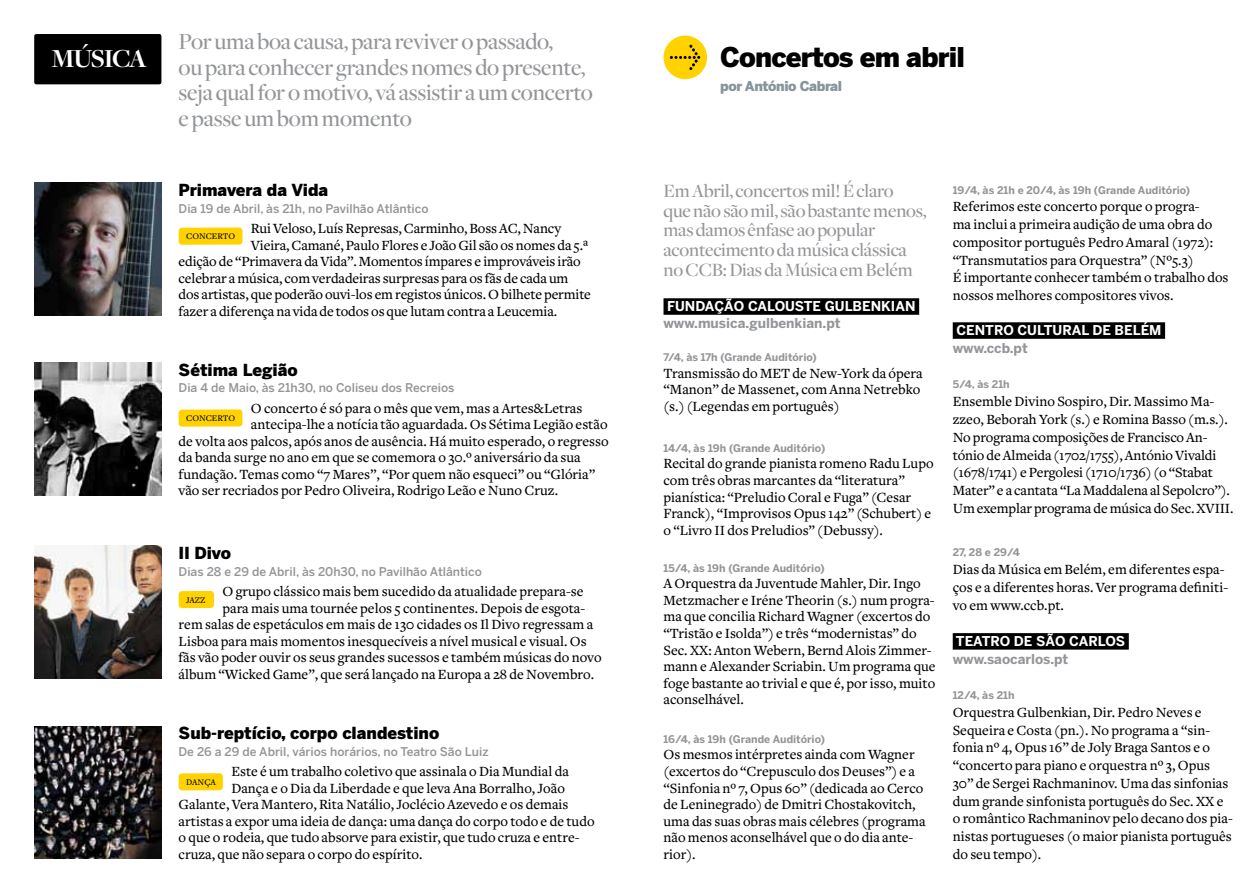
<style>
.page{position:relative;width:1259px;height:893px;background:#fff}
.page>*{position:absolute;margin:0;border:0;box-sizing:border-box;transform-origin:0 0}
.t1{font:900 27px "Benton Sans";letter-spacing:-.03em;color:#000}
.t2{font:700 27px "Freight Disp";letter-spacing:-.05em;color:#fff}
.t3{font:500 24px/25.5px "Freight Disp";letter-spacing:-.01em;color:#939598}
.t4{font:500 19.5px/19.6px "Freight Disp";letter-spacing:-.01em;color:#939598}
.t5{font:900 16.5px "Benton Sans";color:#000}
.t6{font:500 14.7px/17.7px "Freight Text";color:#000}
.t7{font:700 13.5px "Benton Sans";color:#fff}
.t8{font:700 13.5px "Benton Sans";color:#939598}
.t9{font:900 13.5px "Benton Sans";letter-spacing:-.03em;color:#86959b}
.t10{font:500 12px "Benton Sans";color:#939598}
.t11{font:700 10.5px "Benton Sans";color:#939598}
.t12{font:500 9px "Freight Text";color:#000}
</style>
<div class="page">
<div style="left:34px;top:34px;width:127px;height:50px;background:#000;border-radius:2px"></div>
<img style="left:34px;top:183px;width:128px;height:133px">
<img style="left:34px;top:363px;width:128px;height:132px">
<img style="left:34px;top:546px;width:128px;height:133px">
<img style="left:34px;top:726px;width:127px;height:133px">
<div style="left:663px;top:36px;width:44px;height:43px;background:#ffd200;border-radius:50%"></div>
<svg style="left:670px;top:45px;width:30px;height:25px"></svg>
<div style="left:663px;top:298px;width:256px;height:17px;background:#000"></div>
<div style="left:952px;top:322px;width:213px;height:17px;background:#000"></div>
<div style="left:952px;top:633px;width:176px;height:17px;background:#000"></div>
<div style="left:179px;top:228px;width:63px;height:17px;background:#ffd200;border-radius:3px"></div>
<div style="left:179px;top:409px;width:63px;height:18px;background:#ffd200;border-radius:3px"></div>
<div style="left:179px;top:591px;width:35px;height:17px;background:#ffd200;border-radius:3px"></div>
<div style="left:179px;top:773px;width:44px;height:17px;background:#ffd200;border-radius:3px"></div>
<h1 class="t2" style="left:52px;top:44px;width:97px">MÚSICA</h1>
<h2 class="t3" style="left:179px;top:29px;width:416px">Por uma boa causa, para reviver o passado,<br>ou para conhecer grandes nomes do presente, seja qual for o motivo, vá assistir a um concerto e passe um bom momento</h2>
<p class="t5" style="left:179px;top:180px;width:151px">Primavera da Vida</p>
<p class="t10" style="left:179px;top:201px;width:251px">Dia 19 de Abril, às 21h, no Pavilhão Atlântico</p>
<p class="t6" style="left:251px;top:220px;width:312px">Rui Veloso, Luís Represas, Carminho, Boss AC, Nancy</p>
<p class="t6" style="left:251px;top:237px;width:339px">Vieira, Camané, Paulo Flores e João Gil são os nomes da 5.ª</p>
<p class="t6" style="left:179px;top:253px;width:403px">edição de “Primavera da Vida”. Momentos ímpares e improváveis irão</p>
<p class="t6" style="left:179px;top:270px;width:391px">celebrar a música, com verdadeiras surpresas para os fãs de cada um</p>
<p class="t6" style="left:179px;top:286px;width:414px">dos artistas, que poderão ouvi-los em registos únicos. O bilhete permite</p>
<p class="t6" style="left:179px;top:303px;width:380px">fazer a diferença na vida de todos os que lutam contra a Leucemia.</p>
<p class="t12" style="left:186px;top:231px;width:7px">concerto</p>
<p class="t5" style="left:179px;top:360px;width:121px">Sétima Legião</p>
<p class="t10" style="left:179px;top:381px;width:277px">Dia 4 de Maio, às 21h30, no Coliseu dos Recreios</p>
<p class="t6" style="left:251px;top:400px;width:333px">O concerto é só para o mês que vem, mas a Artes&amp;Letras</p>
<p class="t6" style="left:251px;top:416px;width:358px">antecipa-lhe a notícia tão aguardada. Os Sétima Legião estão</p>
<p class="t6" style="left:179px;top:433px;width:431px">de volta aos palcos, após anos de ausência. Há muito esperado, o regresso</p>
<p class="t6" style="left:179px;top:449px;width:404px">da banda surge no ano em que se comemora o 30.º aniversário da sua</p>
<p class="t6" style="left:179px;top:466px;width:418px">fundação. Temas como “7 Mares”, “Por quem não esqueci” ou “Glória”</p>
<p class="t6" style="left:179px;top:482px;width:381px">vão ser recriados por Pedro Oliveira, Rodrigo Leão e Nuno Cruz.</p>
<p class="t12" style="left:186px;top:413px;width:7px">concerto</p>
<p class="t5" style="left:179px;top:543px;width:54px">Il Divo</p>
<p class="t10" style="left:179px;top:564px;width:305px">Dias 28 e 29 de Abril, às 20h30, no Pavilhão Atlântico</p>
<p class="t6" style="left:222px;top:583px;width:362px">O grupo clássico mais bem sucedido da atualidade prepara-se</p>
<p class="t6" style="left:222px;top:600px;width:364px">para mais uma tournée pelos 5 continentes. Depois de esgota-</p>
<p class="t6" style="left:179px;top:616px;width:416px">rem salas de espetáculos em mais de 130 cidades os Il Divo regressam a</p>
<p class="t6" style="left:179px;top:633px;width:409px">Lisboa para mais momentos inesquecíveis a nível musical e visual. Os</p>
<p class="t6" style="left:179px;top:649px;width:424px">fãs vão poder ouvir os seus grandes sucessos e também músicas do novo</p>
<p class="t6" style="left:179px;top:666px;width:417px">álbum “Wicked Game”, que será lançado na Europa a 28 de Novembro.</p>
<p class="t12" style="left:186px;top:595px;width:6px">jazz</p>
<p class="t5" style="left:179px;top:723px;width:262px">Sub-reptício, corpo clandestino</p>
<p class="t10" style="left:179px;top:744px;width:311px">De 26 a 29 de Abril, vários horários, no Teatro São Luiz</p>
<p class="t6" style="left:231px;top:763px;width:339px">Este é um trabalho coletivo que assinala o Dia Mundial da</p>
<p class="t6" style="left:231px;top:780px;width:335px">Dança e o Dia da Liberdade e que leva Ana Borralho, João</p>
<p class="t6" style="left:179px;top:796px;width:391px">Galante, Vera Mantero, Rita Natálio, Joclécio Azevedo e os demais</p>
<p class="t6" style="left:179px;top:813px;width:417px">artistas a expor uma ideia de dança: uma dança do corpo todo e de tudo</p>
<p class="t6" style="left:179px;top:829px;width:402px">o que o rodeia, que tudo absorve para existir, que tudo cruza e entre-</p>
<p class="t6" style="left:179px;top:846px;width:245px">cruza, que não separa o corpo do espírito.</p>
<p class="t12" style="left:186px;top:777px;width:7px">dan</p>
<p class="t12" style="left:204px;top:777px;width:12px">ça</p>
<h1 class="t1" style="left:720px;top:41px;width:246px">Concertos em abril</h1>
<p class="t9" style="left:720px;top:78px;width:123px">por António Cabral</p>
<h3 class="t4" style="left:663px;top:182px;width:265px">Em Abril, concertos mil! É claro<br>que não são mil, são bastante menos, mas damos ênfase ao popular acontecimento da música clássica no CCB: Dias da Música em Belém</h3>
<p class="t7" style="left:667px;top:298px;width:250px">FUNDAÇÃO CALOUSTE GULBENKIAN</p>
<p class="t8" style="left:663px;top:315px;width:179px">www.musica.gulbenkian.pt</p>
<p class="t11" style="left:663px;top:351px;width:155px">7/4, às 17h (Grande Auditório)</p>
<p class="t6" style="left:663px;top:365px;width:261px;line-height:16.6px">Transmissão do MET de New-York da ópera “Manon” de Massenet, com Anna Netrebko (s.) (Legendas em português)</p>
<p class="t11" style="left:663px;top:442px;width:163px">14/4, às 19h (Grande Auditório)</p>
<p class="t6" style="left:663px;top:456px;width:271px;line-height:16.6px">Recital do grande pianista romeno Radu Lupo com três obras marcantes da “literatura” pianística: “Preludio Coral e Fuga” (Cesar Franck), “Improvisos Opus 142” (Schubert) e o “Livro II dos Preludios” (Debussy).</p>
<p class="t11" style="left:663px;top:561px;width:163px">15/4, às 19h (Grande Auditório)</p>
<p class="t6" style="left:663px;top:575px;width:274px;line-height:16.6px">A Orquestra da Juventude Mahler, Dir. Ingo Metzmacher e Iréne Theorin (s.) num progra&shy;ma que concilia Richard Wagner (excertos do “Tristão e Isolda”) e três “modernistas” do Sec. XX: Anton Webern, Bernd Alois Zimmer&shy;mann e Alexander Scriabin. Um programa que foge bastante ao trivial e que é, por isso, muito aconselhável.</p>
<p class="t11" style="left:663px;top:733px;width:163px">16/4, às 19h (Grande Auditório)</p>
<p class="t6" style="left:663px;top:747px;width:264px;line-height:16.6px">Os mesmos intérpretes ainda com Wagner (excertos do “Crepusculo dos Deuses”) e a “Sinfonia nº 7, Opus 60” (dedicada ao Cerco de Leninegrado) de Dmitri Chostakovitch, uma das suas obras mais célebres (programa não menos aconselhável que o do dia ante&shy;rior).</p>
<p class="t11" style="left:952px;top:184px;width:239px">19/4, às 21h e 20/4, às 19h (Grande Auditório)</p>
<p class="t6" style="left:952px;top:198px;width:277px">Referimos este concerto porque o progra-<br>ma inclui a primeira audição de uma obra do compositor português Pedro Amaral (1972): “Transmutatios para Orquestra” (Nº5.3)<br>É importante conhecer também o trabalho dos nossos melhores compositores vivos.</p>
<p class="t7" style="left:956px;top:322px;width:207px">CENTRO CULTURAL DE BELÉM</p>
<p class="t8" style="left:952px;top:340px;width:77px">www.ccb.pt</p>
<p class="t11" style="left:952px;top:378px;width:58px">5/4, às 21h</p>
<p class="t6" style="left:952px;top:393px;width:282px">Ensemble Divino Sospiro, Dir. Massimo Ma&shy;zzeo, Beborah York (s.) e Romina Basso (m.s.).<br>No programa composições de Francisco An&shy;tónio de Almeida (1702/1755), António Vivaldi (1678/1741) e Pergolesi (1710/1736) (o “Stabat Mater” e a cantata “La Maddalena al Sepolcro”).<br>Um exemplar programa de música do Sec. XVIII.</p>
<p class="t11" style="left:952px;top:546px;width:69px">27, 28 e 29/4</p>
<p class="t6" style="left:952px;top:561px;width:277px">Dias da Música em Belém, em diferentes espa&shy;ços e a diferentes horas. Ver programa definiti&shy;vo em www.ccb.pt.</p>
<p class="t7" style="left:956px;top:633px;width:171px">TEATRO DE SÃO CARLOS</p>
<p class="t8" style="left:952px;top:651px;width:117px">www.saocarlos.pt</p>
<p class="t11" style="left:952px;top:689px;width:63px">12/4, às 21h</p>
<p class="t6" style="left:952px;top:703px;width:281px">Orquestra Gulbenkian, Dir. Pedro Neves e Sequeira e Costa (pn.). No programa a “sin&shy;fonia nº 4, Opus 16” de Joly Braga Santos e o “concerto para piano e orquestra nº 3, Opus 30” de Sergei Rachmaninov. Uma das sinfonias dum grande sinfonista português do Sec. XX e o romântico Rachmaninov pelo decano dos pia&shy;nistas portugueses (o maior pianista português do seu tempo).</p>
</div>
